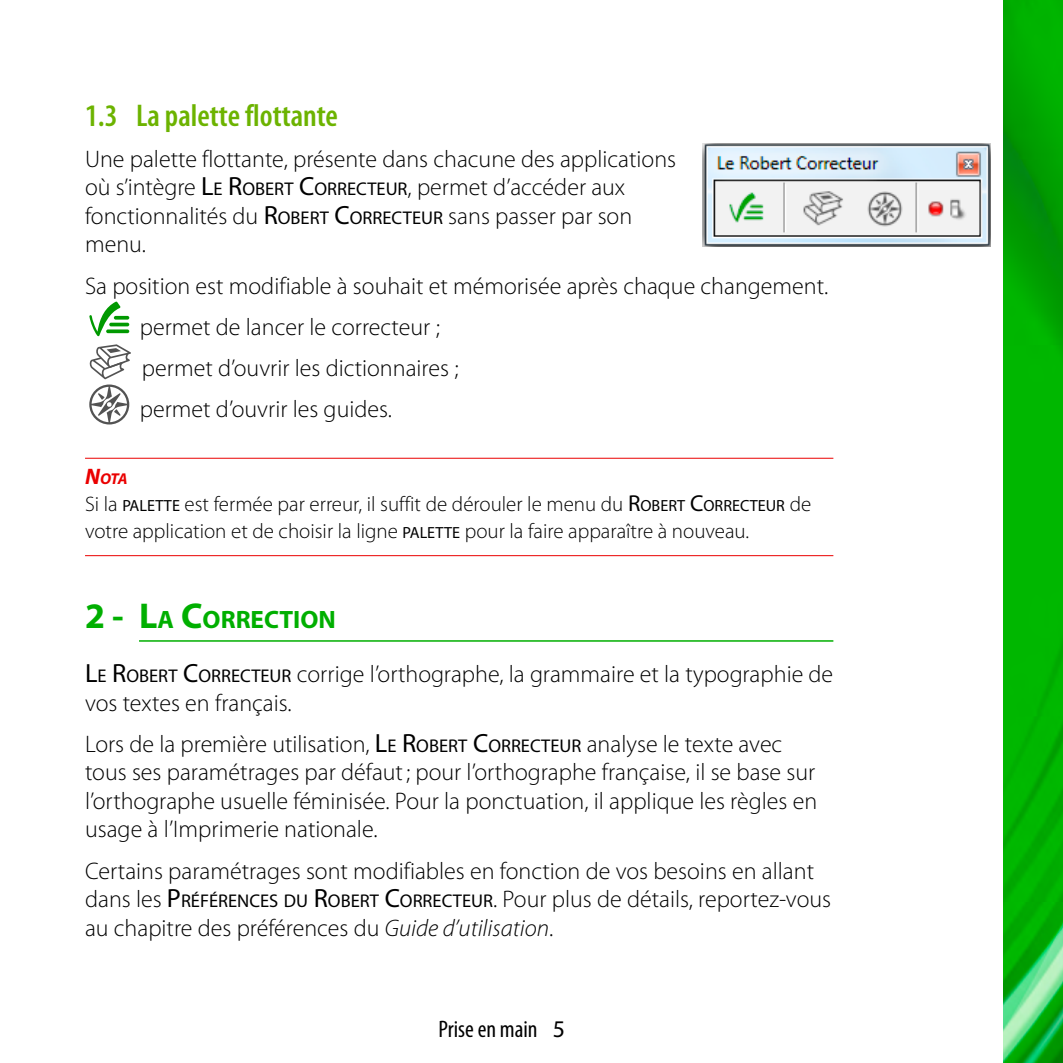
<style>
.page{position:relative;width:1063px;height:1063px;background:#fff}
.page>*{position:absolute;margin:0;border:0;box-sizing:border-box;transform-origin:0 0}
.t1{font:600 condensed 31.5px "Myriad Pro";color:#6cb300}
.t2{font:700 25.2px "Myriad Pro";color:#00af00}
.t3{font:300 24px/28.5px "Myriad Pro";color:#000}
.t4{font:condensed 24px "Myriad Pro";color:#000}
.t5{font:300 21px/27px "Myriad Pro";color:#000}
.t6{font:italic 700 15.6px "Myriad Pro";color:#ea0000}
.s1{font-weight:400;font-size:26.4px}
.s2{font-weight:400;font-size:18.6px}
.s3{font-size:22.5px}
.s4{font-weight:400;font-size:16.2px}
.s5{font-weight:400;font-size:23.1px}
.s6{font-size:36px}
.s7{font-style:italic}
.s8{font-stretch:normal}
</style>
<div class="page">
<img style="left:1003px;top:0;width:60px;height:1063px">
<hr style="left:85px;top:458px;width:748px;height:1px;background:#ea0000">
<hr style="left:85px;top:555px;width:748px;height:1px;background:#ea0000">
<hr style="left:139px;top:640px;width:694px;height:2px;background:#00af00">
<img style="left:703px;top:144px;width:288px;height:103px">
<svg style="left:89px;top:301px;width:31px;height:35px"></svg>
<svg style="left:114px;top:316px;width:15px;height:4px"></svg>
<hr style="left:109px;top:323px;width:20px;height:3px;background:#090;border-radius:2px">
<svg style="left:106px;top:329px;width:23px;height:4px"></svg>
<svg style="left:90px;top:344px;width:41px;height:35px"></svg>
<svg style="left:89px;top:385px;width:40px;height:40px"></svg>
<h1 class="t1" style="left:85px;top:96px;width:254px">1.3 La palette flottante</h1>
<p class="t3" style="left:85px;top:144px;width:593px">Une palette flottante, présente dans chacune des applications où s’intègre <span class="s1">L</span><span class="s2">E</span> <span class="s1">R</span><span class="s2">OBERT</span> <span class="s1">C</span><span class="s2">ORRECTEUR</span>, permet d’accéder aux fonctionnalités du <span class="s1">R</span><span class="s2">OBERT</span> <span class="s1">C</span><span class="s2">ORRECTEUR</span> sans passer par son menu.</p>
<p class="t3" style="left:140px;top:265px;width:690px;line-height:41.4px;text-indent:-55px">Sa position est modifiable à souhait et mémorisée après chaque changement. permet de lancer le correcteur ;<br>permet d’ouvrir les dictionnaires ;<br>permet d’ouvrir les guides.</p>
<p class="t6" style="left:85px;top:469px;width:44px"><span class="s3">N</span>ota</p>
<p class="t5" style="left:85px;top:491px;width:728px">Si la <span class="s4">PALETTE</span> est fermée par erreur, il suffit de dérouler le menu du <span class="s5">R</span><span class="s4">OBERT</span> <span class="s5">C</span><span class="s4">ORRECTEUR</span> de votre application et de choisir la ligne <span class="s4">PALETTE</span> pour la faire apparaître à nouveau.</p>
<p class="t2" style="left:85px;top:603px;width:252px"><span class="s6">2 - L</span>A <span class="s6">C</span>ORRECTION</p>
<p class="t3" style="left:85px;top:660px;width:750px"><span class="s1">L</span><span class="s2">E</span> <span class="s1">R</span><span class="s2">OBERT</span> <span class="s1">C</span><span class="s2">ORRECTEUR</span> corrige l’orthographe, la grammaire et la typographie de vos textes en français.</p>
<p class="t3" style="left:85px;top:729px;width:734px">Lors de la première utilisation, <span class="s1">L</span><span class="s2">E</span> <span class="s1">R</span><span class="s2">OBERT</span> <span class="s1">C</span><span class="s2">ORRECTEUR</span> analyse le texte avec tous ses paramétrages par défaut; pour l’orthographe française, il se base sur l’orthographe usuelle féminisée. Pour la ponctuation, il applique les règles en usage à l’Imprimerie nationale.</p>
<p class="t3" style="left:85px;top:856px;width:748px">Certains paramétrages sont modifiables en fonction de vos besoins en allant dans les <span class="s1">P</span><span class="s2">RÉFÉRENCES DU</span> <span class="s1">R</span><span class="s2">OBERT</span> <span class="s1">C</span><span class="s2">ORRECTEUR</span>. Pour plus de détails, reportez-vous au chapitre des préférences du <span class="s7">Guide d’utilisation</span>.</p>
<p class="t4" style="left:438px;top:1015px;width:128px">Prise en main <span class="s8">5</span></p>
</div>
